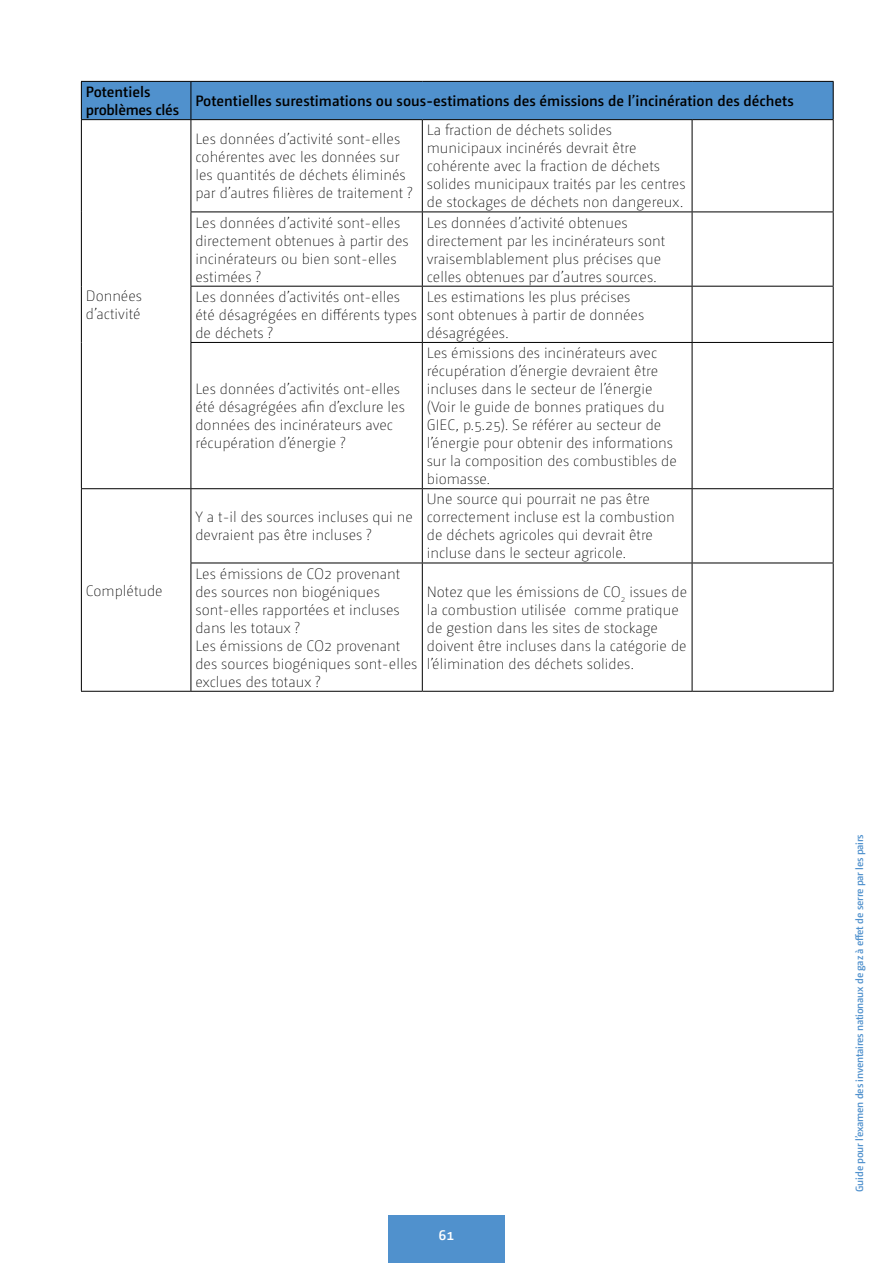
<style>
.page{position:relative;width:893px;height:1263px;background:#fff}
.page>*{position:absolute;margin:0;border:0;box-sizing:border-box;transform-origin:0 0}
.t1{font:200 15px/18px "Camingo Dos Pro";color:#000}
.t2{font:600 15px "Camingo Dos Pro";color:#000}
.t3{font:600 15px/18px "Camingo Dos Pro";letter-spacing:-.02em;color:#000}
.t4{font:600 15px "Camingo Dos Pro";color:#fff}
.t5{font:600 10.5px "Camingo Dos Pro";letter-spacing:-.02em;color:#5091cd}
</style>
<div class="page">
<div style="left:388px;top:1215px;width:117px;height:48px;background:#5091cd"></div>
<div style="left:82px;top:82px;width:751px;height:37px;background:#5091cd"></div>
<svg style="left:82px;top:120px;width:751px;height:571px"></svg>
<hr style="left:191px;top:82px;width:1px;height:37px;background:#000">
<hr style="left:81px;top:119px;width:110px;height:1px;background:#000">
<hr style="left:191px;top:119px;width:231px;height:1px;background:#000">
<hr style="left:191px;top:120px;width:1px;height:92px;background:#000">
<hr style="left:422px;top:119px;width:270px;height:1px;background:#000">
<hr style="left:422px;top:120px;width:1px;height:92px;background:#000">
<hr style="left:692px;top:119px;width:142px;height:1px;background:#000">
<hr style="left:692px;top:120px;width:1px;height:92px;background:#000">
<hr style="left:191px;top:212px;width:231px;height:1px;background:#000">
<hr style="left:191px;top:212px;width:1px;height:74px;background:#000">
<hr style="left:422px;top:212px;width:270px;height:1px;background:#000">
<hr style="left:422px;top:212px;width:1px;height:74px;background:#000">
<hr style="left:692px;top:212px;width:142px;height:1px;background:#000">
<hr style="left:692px;top:212px;width:1px;height:74px;background:#000">
<hr style="left:191px;top:286px;width:231px;height:1px;background:#000">
<hr style="left:191px;top:287px;width:1px;height:55px;background:#000">
<hr style="left:422px;top:286px;width:270px;height:1px;background:#000">
<hr style="left:422px;top:287px;width:1px;height:55px;background:#000">
<hr style="left:692px;top:286px;width:142px;height:1px;background:#000">
<hr style="left:692px;top:287px;width:1px;height:55px;background:#000">
<hr style="left:191px;top:342px;width:231px;height:1px;background:#000">
<hr style="left:191px;top:343px;width:1px;height:145px;background:#000">
<hr style="left:422px;top:342px;width:270px;height:1px;background:#000">
<hr style="left:422px;top:343px;width:1px;height:145px;background:#000">
<hr style="left:692px;top:342px;width:142px;height:1px;background:#000">
<hr style="left:692px;top:343px;width:1px;height:145px;background:#000">
<hr style="left:81px;top:488px;width:110px;height:1px;background:#000">
<hr style="left:191px;top:488px;width:231px;height:1px;background:#000">
<hr style="left:191px;top:489px;width:1px;height:74px;background:#000">
<hr style="left:422px;top:488px;width:270px;height:1px;background:#000">
<hr style="left:422px;top:489px;width:1px;height:74px;background:#000">
<hr style="left:692px;top:488px;width:142px;height:1px;background:#000">
<hr style="left:692px;top:489px;width:1px;height:74px;background:#000">
<hr style="left:191px;top:563px;width:231px;height:1px;background:#000">
<hr style="left:191px;top:563px;width:1px;height:128px;background:#000">
<hr style="left:422px;top:563px;width:270px;height:1px;background:#000">
<hr style="left:422px;top:563px;width:1px;height:128px;background:#000">
<hr style="left:692px;top:563px;width:142px;height:1px;background:#000">
<hr style="left:692px;top:563px;width:1px;height:128px;background:#000">
<hr style="left:81px;top:81px;width:110px;height:1px;background:#000">
<hr style="left:81px;top:82px;width:1px;height:37px;background:#000">
<hr style="left:191px;top:81px;width:231px;height:1px;background:#000">
<hr style="left:422px;top:81px;width:270px;height:1px;background:#000">
<hr style="left:692px;top:81px;width:142px;height:1px;background:#000">
<hr style="left:833px;top:82px;width:1px;height:37px;background:#000">
<hr style="left:81px;top:120px;width:1px;height:92px;background:#000">
<hr style="left:833px;top:120px;width:1px;height:92px;background:#000">
<hr style="left:81px;top:212px;width:1px;height:74px;background:#000">
<hr style="left:833px;top:212px;width:1px;height:74px;background:#000">
<hr style="left:81px;top:286px;width:1px;height:56px;background:#000">
<hr style="left:833px;top:287px;width:1px;height:55px;background:#000">
<hr style="left:81px;top:342px;width:1px;height:146px;background:#000">
<hr style="left:833px;top:343px;width:1px;height:145px;background:#000">
<hr style="left:81px;top:489px;width:1px;height:74px;background:#000">
<hr style="left:833px;top:489px;width:1px;height:74px;background:#000">
<hr style="left:81px;top:563px;width:1px;height:128px;background:#000">
<hr style="left:833px;top:563px;width:1px;height:128px;background:#000">
<hr style="left:81px;top:691px;width:110px;height:1px;background:#000">
<hr style="left:191px;top:691px;width:231px;height:1px;background:#000">
<hr style="left:422px;top:691px;width:270px;height:1px;background:#000">
<hr style="left:692px;top:691px;width:142px;height:1px;background:#000">
<p class="t3" style="left:86px;top:83px;width:95px">Potentiels problèmes clés</p>
<p class="t2" style="left:195px;top:92px;width:600px">Potentielles surestimations ou sous-estimations des émissions de l’incinération des déchets</p>
<p class="t1" style="left:86px;top:287px;width:58px">Données d’activité</p>
<p class="t1" style="left:86px;top:581px;width:78px">Complétude</p>
<p class="t1" style="left:195px;top:130px;width:219px">Les données d’activité sont-elles cohérentes avec les données sur les quantités de déchets éliminés par d’autres filières de traitement ?</p>
<p class="t1" style="left:427px;top:121px;width:260px">La fraction de déchets solides municipaux incinérés devrait être cohérente avec la fraction de déchets solides municipaux traités par les centres de stockages de déchets non dangereux.</p>
<p class="t1" style="left:195px;top:214px;width:215px">Les données d’activité sont-elles directement obtenues à partir des incinérateurs ou bien sont-elles estimées ?</p>
<p class="t1" style="left:427px;top:214px;width:240px">Les données d’activité obtenues directement par les incinérateurs sont vraisemblablement plus précises que celles obtenues par d’autres sources.</p>
<p class="t1" style="left:195px;top:288px;width:223px">Les données d’activités ont-elles été désagrégées en différents types de déchets ?</p>
<p class="t1" style="left:427px;top:288px;width:219px">Les estimations les plus précises sont obtenues à partir de données désagrégées.</p>
<p class="t1" style="left:195px;top:380px;width:211px">Les données d’activités ont-elles été désagrégées afin d’exclure les données des incinérateurs avec récupération d’énergie ?</p>
<p class="t1" style="left:195px;top:508px;width:219px">Y a t-il des sources incluses qui ne devraient pas être incluses ?</p>
<p class="t1" style="left:195px;top:565px;width:223px">Les émissions de CO2 provenant des sources non biogéniques sont-elles rapportées et incluses dans les totaux ?<br>Les émissions de CO2 provenant des sources biogéniques sont-elles exclues des totaux ?</p>
<p class="t1" style="left:427px;top:344px;width:252px">Les émissions des incinérateurs avec récupération d’énergie devraient être incluses dans le secteur de l’énergie (Voir le guide de bonnes pratiques du GIEC, p.5.25). Se référer au secteur de l’énergie pour obtenir des informations sur la composition des combustibles de biomasse.</p>
<p class="t1" style="left:427px;top:490px;width:249px">Une source qui pourrait ne pas être correctement incluse est la combustion de déchets agricoles qui devrait être incluse dans le secteur agricole.</p>
<p class="t1" style="left:427px;top:583px;width:262px">Notez que les émissions de CO<sub>2</sub> issues de la combustion utilisée comme pratique de gestion dans les sites de stockage doivent être incluses dans la catégorie de l’élimination des déchets solides.</p>
<p class="t4" style="left:439px;top:1226px;width:17px">61</p>
<p class="t5" style="left:853px;top:1192px;width:359px;rotate:-90deg">Guide pour l’examen des inventaires nationaux de gaz à effet de serre par les pairs</p>
</div>
